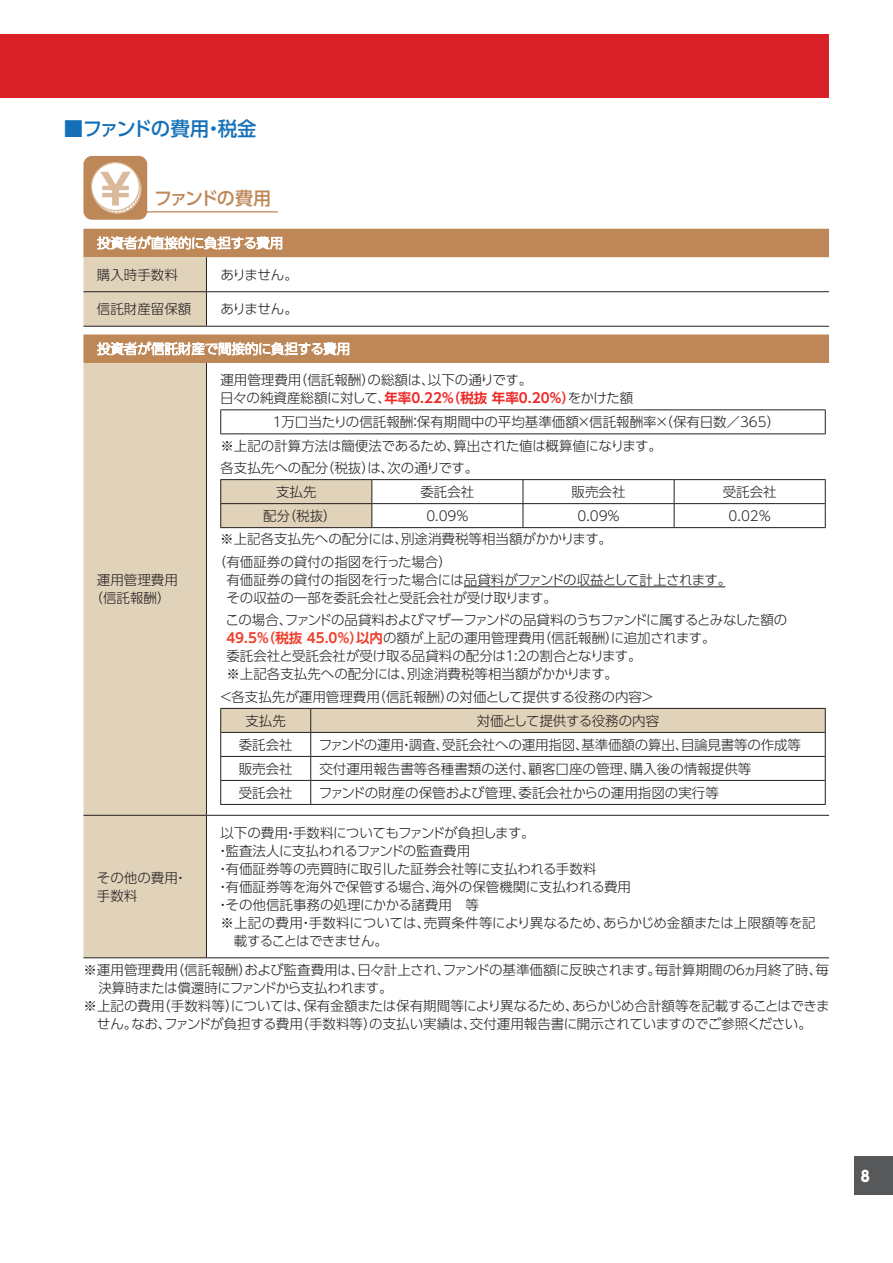
<style>
.page{position:relative;width:893px;height:1263px;background:#fff}
.page>*{position:absolute;margin:0;border:0;box-sizing:border-box;transform-origin:0 0}
.t1{font:500 19.5px "UD Shin Go Pro";letter-spacing:-.06em;color:#1471b9}
.t2{font:500 18px "UD Shin Go Pro";letter-spacing:-.095em;color:#be8757}
.t3{font:800 15px "UD Shin Go Pro";color:#fff;scale:.9 1}
.t4{font:300 13.5px/18px "UD Shin Go Pro";color:#231f20}
.t5{font:300 13.5px "UD Shin Go Pro";letter-spacing:-.02em;color:#231f20}
.t6{font:300 13.5px "UD Shin Go Pro";letter-spacing:-.025em;color:#231f20}
.t7{font:300 13.5px "UD Shin Go Pro";letter-spacing:-.035em;color:#231f20}
.t8{font:300 13.5px "UD Shin Go Pro";letter-spacing:-.055em;color:#231f20}
.s1{font-family:"UD Shin Go Pro De";font-weight:700;color:#ee2928}
.s2{font-family:"UD Shin Go Pro De";font-weight:700;color:#ef3e2c}
</style>
<div class="page">
<div style="left:855px;top:1157px;width:38px;height:38px;background:#57585a"></div>
<div style="left:83px;top:156px;width:64px;height:64px;background:#be8757;border-radius:9px"></div>
<div style="left:91px;top:163px;width:48px;height:48px;background:#fff;border-radius:50%"></div>
<div style="left:91px;top:162px;width:49px;height:49px;border:1px solid #daba9d;border-radius:50%"></div>
<svg style="left:100px;top:172px;width:42px;height:42px"></svg>
<hr style="left:128px;top:211px;width:150px;height:1px;background:#be8757">
<svg style="left:83px;top:229px;width:746px;height:134px"></svg>
<div style="left:83px;top:257px;width:123px;height:700px;background:#e1d2ba"></div>
<hr style="left:206px;top:257px;width:1px;height:34px;background:#231f20">
<hr style="left:83px;top:291px;width:123px;height:1px;background:#231f20">
<hr style="left:206px;top:291px;width:623px;height:1px;background:#231f20">
<hr style="left:206px;top:292px;width:1px;height:34px;background:#231f20">
<hr style="left:83px;top:326px;width:123px;height:1px;background:#231f20">
<hr style="left:206px;top:326px;width:623px;height:1px;background:#231f20">
<hr style="left:83px;top:815px;width:123px;height:1px;background:#231f20">
<hr style="left:206px;top:815px;width:623px;height:1px;background:#231f20">
<hr style="left:206px;top:816px;width:1px;height:141px;background:#231f20">
<hr style="left:83px;top:957px;width:123px;height:1px;background:#231f20">
<hr style="left:206px;top:957px;width:623px;height:1px;background:#231f20">
<hr style="left:206px;top:363px;width:1px;height:452px;background:#231f20">
<svg style="left:97px;top:235px;width:185px;height:15px"></svg>
<svg style="left:97px;top:341px;width:252px;height:15px"></svg>
<hr style="left:220px;top:409px;width:606px;height:1px;background:#231f20">
<svg style="left:220px;top:410px;width:1px;height:23px"></svg>
<svg style="left:825px;top:410px;width:1px;height:23px"></svg>
<hr style="left:220px;top:433px;width:606px;height:1px;background:#231f20">
<hr style="left:220px;top:479px;width:152px;height:1px;background:#231f20">
<hr style="left:372px;top:479px;width:151px;height:1px;background:#231f20">
<hr style="left:523px;top:479px;width:151px;height:1px;background:#231f20">
<hr style="left:674px;top:479px;width:152px;height:1px;background:#231f20">
<svg style="left:220px;top:480px;width:152px;height:47px"></svg>
<hr style="left:372px;top:503px;width:151px;height:1px;background:#231f20">
<hr style="left:523px;top:503px;width:151px;height:1px;background:#231f20">
<svg style="left:523px;top:480px;width:1px;height:47px"></svg>
<hr style="left:674px;top:503px;width:152px;height:1px;background:#231f20">
<svg style="left:674px;top:480px;width:1px;height:47px"></svg>
<svg style="left:825px;top:480px;width:1px;height:47px"></svg>
<hr style="left:220px;top:527px;width:152px;height:1px;background:#231f20">
<hr style="left:372px;top:527px;width:151px;height:1px;background:#231f20">
<hr style="left:523px;top:527px;width:151px;height:1px;background:#231f20">
<hr style="left:674px;top:527px;width:152px;height:1px;background:#231f20">
<hr style="left:464px;top:586px;width:261px;height:1px;background:#231f20">
<svg style="left:220px;top:708px;width:606px;height:96px"></svg>
<hr style="left:220px;top:804px;width:91px;height:1px;background:#231f20">
<hr style="left:311px;top:804px;width:515px;height:1px;background:#231f20">
<div style="left:0;top:34px;width:823px;height:64px;background:#da2128"></div>
<hr style="left:825px;top:34px;width:4px;height:64px;background:#da2128">
<h1 class="t1" style="left:64px;top:112px;width:194px">■ファンドの費用・税金</h1>
<h2 class="t2" style="left:154px;top:184px;width:118px">ファンドの費用</h2>
<p class="t4" style="left:97px;top:265px;width:82px">購入時手数料</p>
<p class="t4" style="left:220px;top:265px;width:79px">ありません。</p>
<p class="t4" style="left:97px;top:299px;width:96px">信託財産留保額</p>
<p class="t4" style="left:220px;top:299px;width:79px">ありません。</p>
<p class="t4" style="left:90px;top:571px;width:90px;text-align:center">運用管理費用（信託報酬）</p>
<p class="t4" style="left:220px;top:371px;width:415px">運用管理費用（信託報酬）の総額は、以下の通りです。<br>日々の純資産総額に対して、<span class="s1">年率0.22％（税抜 年率0.20％）</span>をかけた額</p>
<p class="t4" style="left:270px;top:412px;width:511px">１万口当たりの信託報酬：保有期間中の平均基準価額×信託報酬率×（保有日数／365）</p>
<p class="t5" style="left:220px;top:435px;width:443px">※上記の計算方法は簡便法であるため、算出された値は概算値になります。</p>
<p class="t4" style="left:220px;top:458px;width:259px">各支払先への配分（税抜）は、次の通りです。</p>
<p class="t4" style="left:276px;top:482px;width:42px">支払先</p>
<p class="t4" style="left:420px;top:482px;width:55px">委託会社</p>
<p class="t4" style="left:572px;top:482px;width:55px">販売会社</p>
<p class="t4" style="left:723px;top:482px;width:55px">受託会社</p>
<p class="t4" style="left:263px;top:506px;width:75px">配分（税抜）</p>
<p class="t4" style="left:426px;top:506px;width:44px">0.09％</p>
<p class="t4" style="left:577px;top:506px;width:44px">0.09％</p>
<p class="t4" style="left:729px;top:506px;width:44px">0.02％</p>
<p class="t4" style="left:213px;top:527px;width:401px;line-height:22.5px;text-indent:7px">※上記各支払先への配分には、別途消費税等相当額がかかります。（有価証券の貸付の指図を行った場合）</p>
<p class="t4" style="left:226px;top:570px;width:506px">有価証券の貸付の指図を行った場合には品貸料がファンドの収益として計上されます。その収益の一部を委託会社と受託会社が受け取ります。</p>
<p class="t4" style="left:226px;top:611px;width:563px">この場合、ファンドの品貸料およびマザーファンドの品貸料のうちファンドに属するとみなした額の<span class="s2">49.5％（税抜 45.0％）以内</span>の額が上記の運用管理費用（信託報酬）に追加されます。<br>委託会社と受託会社が受け取る品貸料の配分は１:２の割合となります。<br>※上記各支払先への配分には、別途消費税等相当額がかかります。</p>
<p class="t4" style="left:245px;top:684px;width:410px;line-height:23.7px;text-indent:-26px">＜各支払先が運用管理費用（信託報酬）の対価として提供する役務の内容＞支払先</p>
<p class="t4" style="left:477px;top:711px;width:184px">対価として提供する役務の内容</p>
<p class="t4" style="left:239px;top:735px;width:55px">委託会社</p>
<p class="t4" style="left:319px;top:735px;width:484px">ファンドの運用・調査、受託会社への運用指図、基準価額の算出、目論見書等の作成等</p>
<p class="t4" style="left:239px;top:759px;width:55px">販売会社</p>
<p class="t4" style="left:319px;top:759px;width:433px">交付運用報告書等各種書類の送付、顧客口座の管理、購入後の情報提供等</p>
<p class="t4" style="left:239px;top:783px;width:55px">受託会社</p>
<p class="t4" style="left:319px;top:783px;width:402px">ファンドの財産の保管および管理、委託会社からの運用指図の実行等</p>
<p class="t7" style="left:220px;top:822px;width:316px">以下の費用・手数料についてもファンドが負担します。</p>
<p class="t5" style="left:216px;top:840px;width:256px">・監査法人に支払われるファンドの監査費用</p>
<p class="t4" style="left:216px;top:859px;width:382px">・有価証券等の売買時に取引した証券会社等に支払われる手数料</p>
<p class="t4" style="left:216px;top:877px;width:416px">・有価証券等を海外で保管する場合、海外の保管機関に支払われる費用</p>
<p class="t4" style="left:216px;top:895px;width:264px">・その他信託事務の処理にかかる諸費用　等</p>
<p class="t4" style="left:220px;top:913px;width:597px">※上記の費用・手数料については、売買条件等により異なるため、あらかじめ金額または上限額等を記</p>
<p class="t8" style="left:234px;top:930px;width:156px">載することはできません。</p>
<p class="t4" style="left:83px;top:960px;width:747px">※運用管理費用（信託報酬）および監査費用は、日々計上され、ファンドの基準価額に反映されます。毎計算期間の６ヵ月終了時、毎</p>
<p class="t7" style="left:98px;top:977px;width:296px">決算時または償還時にファンドから支払われます。</p>
<p class="t6" style="left:83px;top:995px;width:748px">※上記の費用（手数料等）については、保有金額または保有期間等により異なるため、あらかじめ合計額等を記載することはできま</p>
<p class="t5" style="left:97px;top:1013px;width:716px">せん。なお、ファンドが負担する費用（手数料等）の支払い実績は、交付運用報告書に開示されていますのでご参照ください。</p>
<p class="t4" style="left:97px;top:868px;width:92px">その他の費用・手数料</p>
<p class="t3" style="left:861px;top:1163px;width:11px">8</p>
</div>
